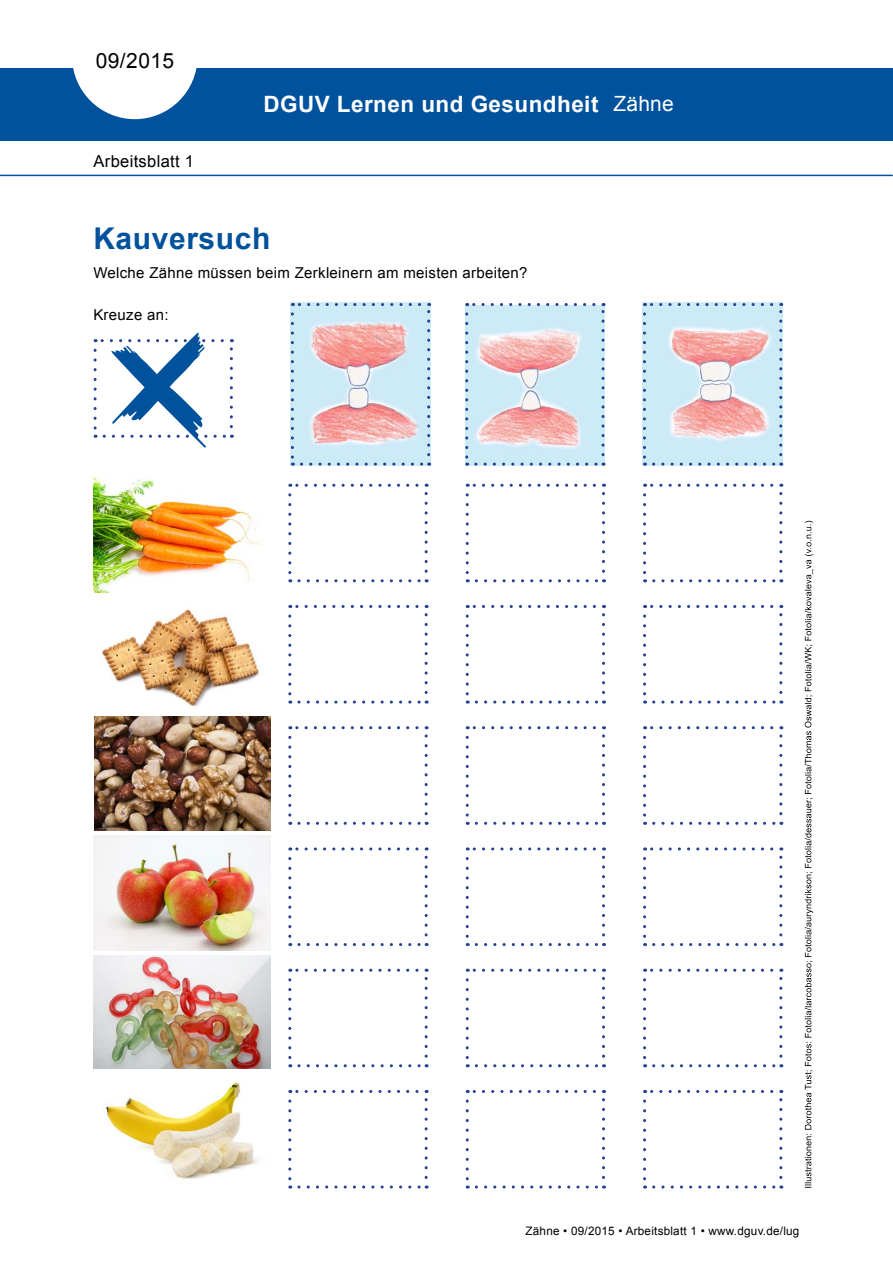
<style>
.page{position:relative;width:893px;height:1263px;background:#fff}
.page>*{position:absolute;margin:0;border:0;box-sizing:border-box;transform-origin:0 0}
.t1{font:700 30px "Arial";letter-spacing:.02em;color:#00529c}
.t2{font:700 22.5px "Arial";letter-spacing:.02em;color:#fff}
.t3{font:21px "Arial";letter-spacing:.02em;color:#000}
.t4{font:21px "Arial";letter-spacing:.01em;color:#fff}
.t5{font:16.5px "Arial";letter-spacing:.02em;color:#000}
.t6{font:15px "Arial";letter-spacing:.02em;color:#000}
.t7{font:11.7px "Arial";letter-spacing:.02em;color:#000}
</style>
<div class="page">
<div style="left:0;top:68px;width:893px;height:72px;background:#00529c"></div>
<svg style="left:73px;top:68px;width:124px;height:51px"></svg>
<hr style="left:0;top:175px;width:893px;height:1px;background:#00529c">
<img style="left:94px;top:478px;width:168px;height:114px">
<img style="left:94px;top:716px;width:176px;height:115px">
<img style="left:106px;top:1082px;width:152px;height:97px">
<img style="left:94px;top:836px;width:176px;height:114px">
<img style="left:93px;top:955px;width:177px;height:113px">
<img style="left:101px;top:609px;width:159px;height:98px">
<svg style="left:805px;top:521px;width:8px;height:667px"></svg>
<img style="left:465px;top:305px;width:140px;height:161px">
<img style="left:291px;top:303px;width:139px;height:163px">
<img style="left:643px;top:303px;width:139px;height:163px">
<svg style="left:288px;top:495px;width:3px;height:87px"></svg>
<svg style="left:299px;top:579px;width:128px;height:3px"></svg>
<svg style="left:425px;top:484px;width:3px;height:87px"></svg>
<svg style="left:290px;top:484px;width:127px;height:3px"></svg>
<svg style="left:288px;top:616px;width:3px;height:88px"></svg>
<svg style="left:299px;top:700px;width:128px;height:4px"></svg>
<svg style="left:425px;top:605px;width:3px;height:87px"></svg>
<svg style="left:290px;top:605px;width:127px;height:3px"></svg>
<svg style="left:288px;top:737px;width:3px;height:88px"></svg>
<svg style="left:299px;top:822px;width:128px;height:3px"></svg>
<svg style="left:425px;top:726px;width:3px;height:88px"></svg>
<svg style="left:290px;top:726px;width:127px;height:3px"></svg>
<svg style="left:288px;top:858px;width:3px;height:88px"></svg>
<svg style="left:299px;top:943px;width:128px;height:3px"></svg>
<svg style="left:425px;top:847px;width:3px;height:88px"></svg>
<svg style="left:290px;top:847px;width:127px;height:3px"></svg>
<svg style="left:288px;top:980px;width:3px;height:87px"></svg>
<svg style="left:299px;top:1064px;width:128px;height:3px"></svg>
<svg style="left:425px;top:969px;width:3px;height:87px"></svg>
<svg style="left:290px;top:969px;width:127px;height:3px"></svg>
<svg style="left:288px;top:1101px;width:3px;height:87px"></svg>
<svg style="left:299px;top:1185px;width:128px;height:3px"></svg>
<svg style="left:425px;top:1090px;width:3px;height:87px"></svg>
<svg style="left:290px;top:1090px;width:127px;height:3px"></svg>
<svg style="left:466px;top:495px;width:3px;height:87px"></svg>
<svg style="left:476px;top:579px;width:128px;height:3px"></svg>
<svg style="left:602px;top:484px;width:3px;height:87px"></svg>
<svg style="left:467px;top:484px;width:127px;height:3px"></svg>
<svg style="left:466px;top:616px;width:3px;height:88px"></svg>
<svg style="left:476px;top:700px;width:128px;height:4px"></svg>
<svg style="left:602px;top:605px;width:3px;height:87px"></svg>
<svg style="left:467px;top:605px;width:127px;height:3px"></svg>
<svg style="left:466px;top:737px;width:3px;height:88px"></svg>
<svg style="left:476px;top:822px;width:128px;height:3px"></svg>
<svg style="left:602px;top:726px;width:3px;height:88px"></svg>
<svg style="left:467px;top:726px;width:127px;height:3px"></svg>
<svg style="left:466px;top:980px;width:3px;height:87px"></svg>
<svg style="left:476px;top:1064px;width:128px;height:3px"></svg>
<svg style="left:602px;top:969px;width:3px;height:87px"></svg>
<svg style="left:467px;top:969px;width:127px;height:3px"></svg>
<svg style="left:466px;top:1101px;width:3px;height:87px"></svg>
<svg style="left:476px;top:1185px;width:128px;height:3px"></svg>
<svg style="left:602px;top:1090px;width:3px;height:87px"></svg>
<svg style="left:467px;top:1090px;width:127px;height:3px"></svg>
<svg style="left:466px;top:858px;width:3px;height:88px"></svg>
<svg style="left:476px;top:943px;width:128px;height:3px"></svg>
<svg style="left:602px;top:847px;width:3px;height:88px"></svg>
<svg style="left:467px;top:847px;width:127px;height:3px"></svg>
<svg style="left:643px;top:495px;width:3px;height:87px"></svg>
<svg style="left:654px;top:579px;width:128px;height:3px"></svg>
<svg style="left:779px;top:484px;width:3px;height:87px"></svg>
<svg style="left:645px;top:484px;width:127px;height:3px"></svg>
<svg style="left:643px;top:616px;width:3px;height:88px"></svg>
<svg style="left:654px;top:700px;width:128px;height:4px"></svg>
<svg style="left:779px;top:605px;width:3px;height:87px"></svg>
<svg style="left:645px;top:605px;width:127px;height:3px"></svg>
<svg style="left:643px;top:737px;width:3px;height:88px"></svg>
<svg style="left:654px;top:822px;width:128px;height:3px"></svg>
<svg style="left:779px;top:726px;width:3px;height:88px"></svg>
<svg style="left:645px;top:726px;width:127px;height:3px"></svg>
<svg style="left:643px;top:980px;width:3px;height:87px"></svg>
<svg style="left:654px;top:1064px;width:128px;height:3px"></svg>
<svg style="left:779px;top:969px;width:3px;height:87px"></svg>
<svg style="left:645px;top:969px;width:127px;height:3px"></svg>
<svg style="left:643px;top:1101px;width:3px;height:87px"></svg>
<svg style="left:654px;top:1185px;width:128px;height:3px"></svg>
<svg style="left:779px;top:1090px;width:3px;height:87px"></svg>
<svg style="left:645px;top:1090px;width:127px;height:3px"></svg>
<svg style="left:643px;top:858px;width:3px;height:88px"></svg>
<svg style="left:654px;top:943px;width:128px;height:3px"></svg>
<svg style="left:779px;top:847px;width:3px;height:88px"></svg>
<svg style="left:645px;top:847px;width:127px;height:3px"></svg>
<svg style="left:291px;top:314px;width:3px;height:152px"></svg>
<svg style="left:301px;top:463px;width:129px;height:3px"></svg>
<svg style="left:427px;top:303px;width:3px;height:152px"></svg>
<svg style="left:292px;top:303px;width:128px;height:3px"></svg>
<svg style="left:465px;top:314px;width:3px;height:152px"></svg>
<svg style="left:476px;top:463px;width:128px;height:3px"></svg>
<svg style="left:601px;top:303px;width:4px;height:152px"></svg>
<svg style="left:467px;top:303px;width:127px;height:3px"></svg>
<svg style="left:643px;top:314px;width:3px;height:152px"></svg>
<svg style="left:654px;top:463px;width:128px;height:3px"></svg>
<svg style="left:779px;top:303px;width:3px;height:152px"></svg>
<svg style="left:644px;top:303px;width:128px;height:3px"></svg>
<svg style="left:94px;top:332px;width:139px;height:116px"></svg>
<h3 class="t3" style="left:96px;top:47px;width:80px">09/2015</h3>
<p class="t5" style="left:94px;top:151px;width:102px">Arbeitsblatt 1</p>
<h2 class="t2" style="left:263px;top:89px;width:337px">DGUV Lernen und Gesundheit</h2>
<h3 class="t4" style="left:613px;top:90px;width:62px">Zähne</h3>
<h1 class="t1" style="left:93px;top:218px;width:179px">Kauversuch</h1>
<p class="t6" style="left:93px;top:263px;width:436px">Welche Zähne müssen beim Zerkleinern am meisten arbeiten?</p>
<p class="t6" style="left:93px;top:305px;width:77px">Kreuze an:</p>
<p class="t7" style="left:525px;top:1223px;width:275px">Zähne • 09/2015 • Arbeitsblatt 1 • www.dguv.de/lug</p>
</div>
